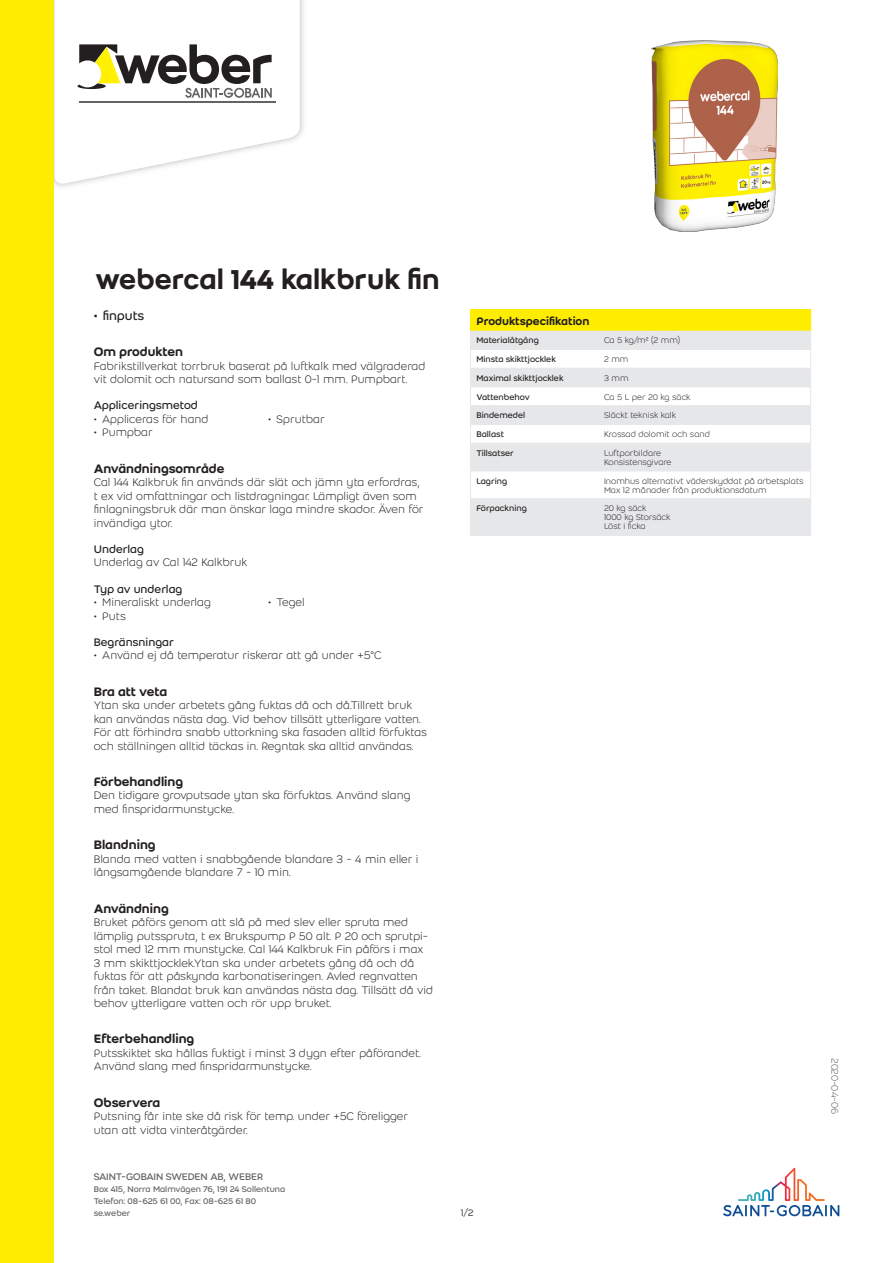
<style>
.page{position:relative;width:893px;height:1263px;background:#fff}
.page>*{position:absolute;margin:0;border:0;box-sizing:border-box;transform-origin:0 0}
.Product_name{font:500 30px "Weber";color:#231f20}
.Second_header{font:500 13.5px "Weber";color:#231f20}
.Second_header-2{font:500 13.5px "Weber";letter-spacing:-.02em;color:#231f20}
.t1{font:13.5px "Weber";letter-spacing:-.005em;color:#231f20}
.Body_text{font:300 12px/13.5px "Weber";color:#231f20}
.Second_sub-header{font:12px "Weber";color:#231f20}
.header_1{font:500 12px "Weber";color:#231f20}
.Address_-_company{font:10.5px "Weber";letter-spacing:-.01em;color:#636366}
.Last_modification_da{font:300 10.5px "Weber";letter-spacing:-.02em;color:#636366}
.Paging{font:10.5px "Weber";color:#636366}
.column_2{font:300 9px/9px "Weber";color:#231f20}
.column_1{font:9px "Weber";color:#231f20}
.Address{font:9px "Weber";letter-spacing:-.005em;color:#636366}
</style>
<div class="page">
<img style="left:54px;top:0;width:250px;height:187px">
<svg style="left:55px;top:0;width:245px;height:186px"></svg>
<hr style="left:79px;top:101px;width:196px;height:1px;background:#636366">
<svg style="left:77px;top:44px;width:195px;height:54px"></svg>
<div style="left:0;top:0;width:54px;height:1263px;background:#ffed00"></div>
<svg style="left:723px;top:1168px;width:116px;height:48px"></svg>
<img style="left:652px;top:40px;width:125px;height:192px">
<div style="left:470px;top:310px;width:341px;height:21px;background:#ffed00"></div>
<svg style="left:471px;top:331px;width:339px;height:204px;fill:#e6e7e9"></svg>
<hr style="left:470px;top:349px;width:128px;height:1px;background:#e6e7e9">
<hr style="left:598px;top:349px;width:213px;height:1px;background:#e6e7e9">
<hr style="left:470px;top:368px;width:128px;height:1px;background:#e6e7e9">
<hr style="left:598px;top:368px;width:213px;height:1px;background:#e6e7e9">
<hr style="left:470px;top:387px;width:128px;height:1px;background:#e6e7e9">
<hr style="left:598px;top:387px;width:213px;height:1px;background:#e6e7e9">
<hr style="left:470px;top:405px;width:128px;height:1px;background:#e6e7e9">
<hr style="left:598px;top:405px;width:213px;height:1px;background:#e6e7e9">
<hr style="left:470px;top:424px;width:128px;height:1px;background:#e6e7e9">
<hr style="left:598px;top:424px;width:213px;height:1px;background:#e6e7e9">
<hr style="left:470px;top:443px;width:128px;height:1px;background:#e6e7e9">
<hr style="left:598px;top:443px;width:213px;height:1px;background:#e6e7e9">
<hr style="left:470px;top:471px;width:128px;height:1px;background:#e6e7e9">
<svg style="left:470px;top:330px;width:1px;height:168px"></svg>
<hr style="left:598px;top:471px;width:213px;height:1px;background:#e6e7e9">
<svg style="left:810px;top:330px;width:1px;height:168px"></svg>
<hr style="left:470px;top:498px;width:128px;height:1px;background:#e6e7e9">
<hr style="left:470px;top:499px;width:1px;height:36px;background:#e6e7e9">
<hr style="left:470px;top:535px;width:128px;height:1px;background:#e6e7e9">
<hr style="left:598px;top:498px;width:213px;height:1px;background:#e6e7e9">
<hr style="left:810px;top:499px;width:1px;height:36px;background:#e6e7e9">
<hr style="left:598px;top:535px;width:213px;height:1px;background:#e6e7e9">
<p class="Product_name" style="left:95px;top:257px;width:346px">webercal 144 kalkbruk fin</p>
<p class="t1" style="left:94px;top:306px;width:52px">• finputs</p>
<p class="Second_header" style="left:94px;top:342px;width:91px">Om produkten</p>
<p class="Body_text" style="left:94px;top:359px;width:333px">Fabrikstillverkat torrbruk baserat på luftkalk med välgraderad vit dolomit och natursand som ballast 0-1 mm. Pumpbart.</p>
<p class="Second_sub-header" style="left:94px;top:397px;width:106px">Appliceringsmetod</p>
<p class="Body_text" style="left:94px;top:412px;width:116px">• Appliceras för hand</p>
<p class="Body_text" style="left:94px;top:425px;width:60px">• Pumpbar</p>
<p class="Body_text" style="left:268px;top:412px;width:58px">• Sprutbar</p>
<p class="Second_header" style="left:94px;top:458px;width:132px">Användningsområde</p>
<p class="Body_text" style="left:94px;top:475px;width:331px">Cal 144 Kalkbruk fin används där slät och jämn yta erfordras, t ex vid omfattningar och listdragningar. Lämpligt även som finlagningsbruk där man önskar laga mindre skador. Även för invändiga ytor.</p>
<p class="Second_sub-header" style="left:94px;top:541px;width:52px">Underlag</p>
<p class="Body_text" style="left:94px;top:555px;width:155px">Underlag av Cal 142 Kalkbruk</p>
<p class="Second_sub-header" style="left:94px;top:580px;width:90px">Typ av underlag</p>
<p class="Body_text" style="left:94px;top:595px;width:119px">• Mineraliskt underlag</p>
<p class="Body_text" style="left:94px;top:609px;width:34px">• Puts</p>
<p class="Body_text" style="left:268px;top:595px;width:38px">• Tegel</p>
<p class="Second_sub-header" style="left:94px;top:634px;width:82px">Begränsningar</p>
<p class="Body_text" style="left:94px;top:648px;width:289px">• Använd ej då temperatur riskerar att gå under +5°C</p>
<p class="Second_header-2" style="left:94px;top:681px;width:75px">Bra att veta</p>
<p class="Body_text" style="left:94px;top:698px;width:335px">Ytan ska under arbetets gång fuktas då och då.Tillrett bruk kan användas nästa dag. Vid behov tillsätt ytterligare vatten.<br>För att förhindra snabb uttorkning ska fasaden alltid förfuktas och ställningen alltid täckas in. Regntak ska alltid användas.</p>
<p class="Second_header" style="left:94px;top:772px;width:91px">Förbehandling</p>
<p class="Body_text" style="left:94px;top:788px;width:318px">Den tidigare grovputsade ytan ska förfuktas. Använd slang med finspridarmunstycke.</p>
<p class="Second_header" style="left:94px;top:835px;width:64px">Blandning</p>
<p class="Body_text" style="left:94px;top:852px;width:326px">Blanda med vatten i snabbgående blandare 3 - 4 min eller i långsamgående blandare 7 - 10 min.</p>
<p class="Second_header" style="left:94px;top:898px;width:77px">Användning</p>
<p class="Body_text" style="left:94px;top:915px;width:341px">Bruket påförs genom att slå på med slev eller spruta med lämplig putsspruta, t ex Brukspump P 50 alt. P 20 och sprutpi&shy;stol med 12 mm munstycke. Cal 144 Kalkbruk Fin påförs i max<br>3 mm skikttjocklek.Ytan ska under arbetets gång då och då fuktas för att påskynda karbonatiseringen. Avled regnvatten från taket. Blandat bruk kan användas nästa dag. Tillsätt då vid behov ytterligare vatten och rör upp bruket.</p>
<p class="Second_header" style="left:94px;top:1029px;width:102px">Efterbehandling</p>
<p class="Body_text" style="left:94px;top:1046px;width:329px">Putsskiktet ska hållas fuktigt i minst 3 dygn efter påförandet.<br>Använd slang med finspridarmunstycke.</p>
<p class="Second_header" style="left:94px;top:1092px;width:68px">Observera</p>
<p class="Body_text" style="left:94px;top:1109px;width:316px">Putsning får inte ske då risk för temp. under +5C föreligger utan att vidta vinteråtgärder.</p>
<p class="Address_-_company" style="left:94px;top:1169px;width:171px">SAINT-GOBAIN SWEDEN AB, WEBER</p>
<p class="Address" style="left:94px;top:1183px;width:193px">Box 415, Norra Malmvägen 76, 191 24 Sollentuna</p>
<p class="Address" style="left:94px;top:1195px;width:164px">Telefon: 08-625 61 00, Fax: 08-625 61 80</p>
<p class="Address" style="left:94px;top:1207px;width:38px">se.weber</p>
<p class="header_1" style="left:476px;top:312px;width:114px">Produktspecifikation</p>
<p class="column_1" style="left:476px;top:334px;width:64px">Materialåtgång</p>
<p class="column_2" style="left:604px;top:336px;width:78px">Ca 5 kg/m² (2 mm)</p>
<p class="column_1" style="left:476px;top:353px;width:81px">Minsta skikttjocklek</p>
<p class="column_2" style="left:604px;top:355px;width:26px">2 mm</p>
<p class="column_1" style="left:476px;top:372px;width:89px">Maximal skikttjocklek</p>
<p class="column_2" style="left:604px;top:373px;width:26px">3 mm</p>
<p class="column_1" style="left:476px;top:390px;width:55px">Vattenbehov</p>
<p class="column_2" style="left:604px;top:392px;width:88px">Ca 5 L per 20 kg säck</p>
<p class="column_1" style="left:476px;top:409px;width:50px">Bindemedel</p>
<p class="column_2" style="left:604px;top:411px;width:73px">Släckt teknisk kalk</p>
<p class="column_1" style="left:476px;top:428px;width:29px">Ballast</p>
<p class="column_2" style="left:604px;top:430px;width:107px">Krossad dolomit och sand</p>
<p class="column_1" style="left:476px;top:447px;width:39px">Tillsatser</p>
<p class="column_2" style="left:604px;top:448px;width:69px">Luftporbildare<br>Konsistensgivare</p>
<p class="column_1" style="left:476px;top:474px;width:32px">Lagring</p>
<p class="column_2" style="left:604px;top:476px;width:201px">Inomhus alternativt väderskyddat på arbetsplats<br>Max 12 månader från produktionsdatum</p>
<p class="column_1" style="left:476px;top:502px;width:52px">Förpackning</p>
<p class="column_2" style="left:604px;top:504px;width:68px">20 kg säck<br>1000 kg Storsäck<br>Löst i ficka</p>
<p class="Paging" style="left:461px;top:1205px;width:14px">1/2</p>
<p class="Last_modification_da" style="left:842px;top:1058px;width:57px;rotate:90deg">2020-04-06</p>
</div>
